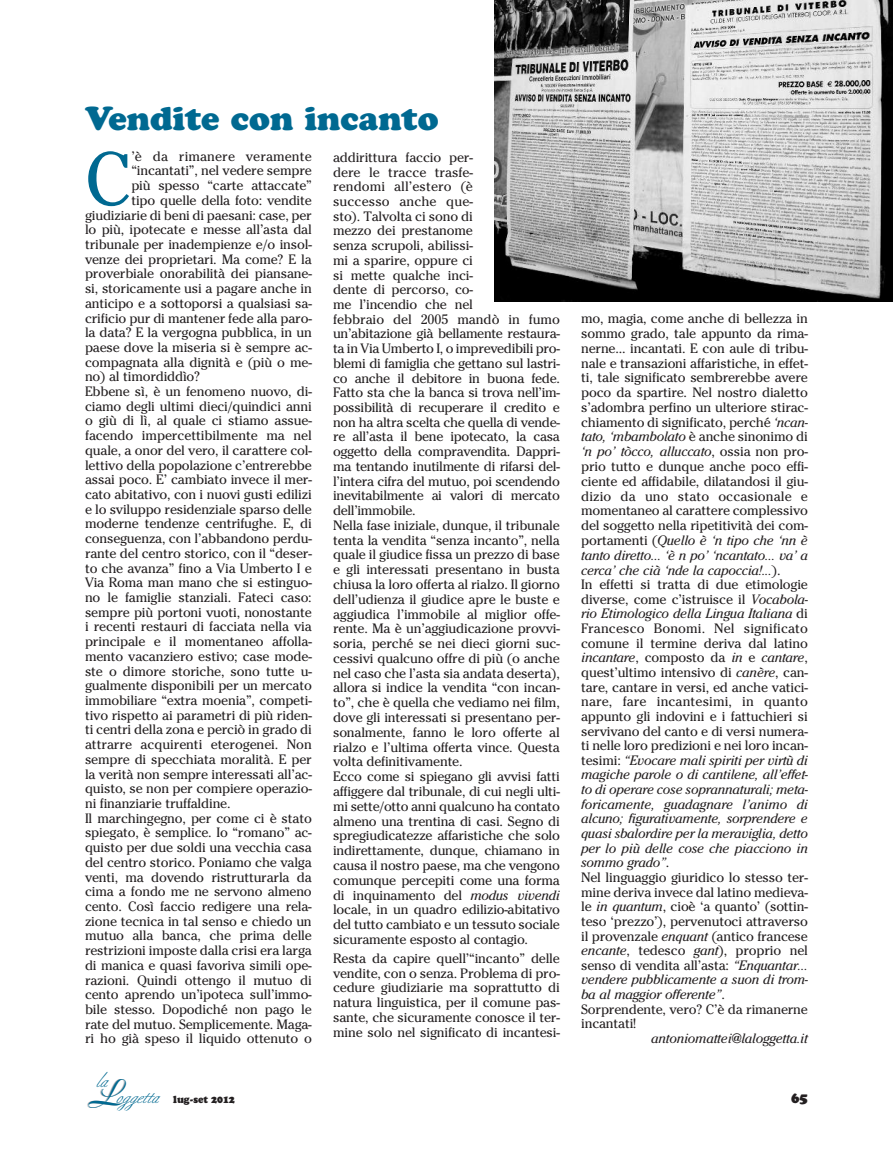
<style>
.page{position:relative;width:893px;height:1149px;background:#fff}
.page>*{position:absolute;margin:0;border:0;box-sizing:border-box;transform-origin:0 0}
.t1{font:74.25px "Cheltenham";color:#006991}
.t2{font:900 33px "Cooper";color:#006991}
.t3{font:19.2px "Berthold Script";color:#006991}
.t4{font:13.5px/14.7px "Cheltenham";letter-spacing:-.015em;color:#231f20}
.t5{font:italic 13.5px "Cheltenham";letter-spacing:-.015em;color:#231f20}
.t6{font:13.5px "Cheltenham";letter-spacing:.005em;color:#231f20}
.t7{font:900 13.5px "Cooper BT";color:#231f20}
.t8{font:900 9.9px "Cooper BT";color:#231f20;scale:.95 1}
.s1{font-family:"Boulevard";font-size:35.85px;color:#a8a9ad}
.s2{font-style:italic}
</style>
<div class="page">
<img style="left:494px;top:0;width:399px;height:301px">
<h2 class="t2" style="left:85px;top:99px;width:355px">Vendite con incanto</h2>
<h1 class="t1" style="left:85px;top:133px;width:49px">C</h1>
<p class="t6" style="left:131px;top:148px;width:182px">’è da rimanere veramente</p>
<p class="t4" style="left:131px;top:163px;width:182px">“incantati”, nel vedere sempre</p>
<p class="t4" style="left:131px;top:178px;width:182px">più spesso “carte attaccate”</p>
<p class="t4" style="left:131px;top:192px;width:182px">tipo quelle della foto: vendite</p>
<p class="t4" style="left:85px;top:207px;width:228px">giudiziarie di beni di paesani: case, per</p>
<p class="t4" style="left:85px;top:222px;width:228px">lo più, ipotecate e messe all’asta dal</p>
<p class="t4" style="left:85px;top:237px;width:228px">tribunale per inadempienze e/o insol-</p>
<p class="t4" style="left:85px;top:251px;width:228px">venze dei proprietari. Ma come? E la</p>
<p class="t4" style="left:85px;top:266px;width:228px">proverbiale onorabilità dei piansane-</p>
<p class="t4" style="left:85px;top:281px;width:228px">si, storicamente usi a pagare anche in</p>
<p class="t4" style="left:85px;top:295px;width:228px">anticipo e a sottoporsi a qualsiasi sa-</p>
<p class="t4" style="left:85px;top:310px;width:228px">crificio pur di mantener fede alla paro-</p>
<p class="t4" style="left:85px;top:325px;width:228px">la data? E la vergogna pubblica, in un</p>
<p class="t4" style="left:85px;top:339px;width:228px">paese dove la miseria si è sempre ac-</p>
<p class="t4" style="left:85px;top:354px;width:228px">compagnata alla dignità e (più o me-</p>
<p class="t4" style="left:85px;top:369px;width:117px">no) al timordiddìo?</p>
<p class="t4" style="left:85px;top:384px;width:228px">Ebbene sì, è un fenomeno nuovo, di-</p>
<p class="t4" style="left:85px;top:398px;width:228px">ciamo degli ultimi dieci/quindici anni</p>
<p class="t4" style="left:85px;top:413px;width:228px">o giù di lì, al quale ci stiamo assue-</p>
<p class="t4" style="left:85px;top:428px;width:228px">facendo impercettibilmente ma nel</p>
<p class="t4" style="left:85px;top:442px;width:228px">quale, a onor del vero, il carattere col-</p>
<p class="t4" style="left:85px;top:457px;width:228px">lettivo della popolazione c’entrerebbe</p>
<p class="t4" style="left:85px;top:472px;width:228px">assai poco. E’ cambiato invece il mer-</p>
<p class="t4" style="left:85px;top:486px;width:228px">cato abitativo, con i nuovi gusti edilizi</p>
<p class="t4" style="left:85px;top:501px;width:228px">e lo sviluppo residenziale sparso delle</p>
<p class="t4" style="left:85px;top:516px;width:228px">moderne tendenze centrifughe. E, di</p>
<p class="t4" style="left:85px;top:531px;width:228px">conseguenza, con l’abbandono perdu-</p>
<p class="t4" style="left:85px;top:545px;width:228px">rante del centro storico, con il “deser-</p>
<p class="t4" style="left:85px;top:560px;width:228px">to che avanza” fino a Via Umberto I e</p>
<p class="t4" style="left:85px;top:575px;width:228px">Via Roma man mano che si estinguo-</p>
<p class="t4" style="left:85px;top:589px;width:228px">no le famiglie stanziali. Fateci caso:</p>
<p class="t4" style="left:85px;top:604px;width:228px">sempre più portoni vuoti, nonostante</p>
<p class="t4" style="left:85px;top:619px;width:228px">i recenti restauri di facciata nella via</p>
<p class="t4" style="left:85px;top:633px;width:228px">principale e il momentaneo affolla-</p>
<p class="t4" style="left:85px;top:648px;width:228px">mento vacanziero estivo; case mode-</p>
<p class="t4" style="left:85px;top:663px;width:228px">ste o dimore storiche, sono tutte u-</p>
<p class="t4" style="left:85px;top:678px;width:228px">gualmente disponibili per un mercato</p>
<p class="t4" style="left:85px;top:692px;width:228px">immobiliare “extra moenia”, competi-</p>
<p class="t4" style="left:85px;top:707px;width:228px">tivo rispetto ai parametri di più riden-</p>
<p class="t4" style="left:85px;top:722px;width:228px">ti centri della zona e perciò in grado di</p>
<p class="t4" style="left:85px;top:736px;width:228px">attrarre acquirenti eterogenei. Non</p>
<p class="t4" style="left:85px;top:751px;width:228px">sempre di specchiata moralità. E per</p>
<p class="t4" style="left:85px;top:766px;width:228px">la verità non sempre interessati all’ac-</p>
<p class="t4" style="left:85px;top:780px;width:228px">quisto, se non per compiere operazio-</p>
<p class="t4" style="left:85px;top:795px;width:147px">ni finanziarie truffaldine.</p>
<p class="t4" style="left:85px;top:810px;width:228px">Il marchingegno, per come ci è stato</p>
<p class="t4" style="left:85px;top:825px;width:228px">spiegato, è semplice. Io “romano” ac-</p>
<p class="t4" style="left:85px;top:839px;width:228px">quisto per due soldi una vecchia casa</p>
<p class="t4" style="left:85px;top:854px;width:228px">del centro storico. Poniamo che valga</p>
<p class="t4" style="left:85px;top:869px;width:228px">venti, ma dovendo ristrutturarla da</p>
<p class="t4" style="left:85px;top:883px;width:228px">cima a fondo me ne servono almeno</p>
<p class="t4" style="left:85px;top:898px;width:228px">cento. Così faccio redigere una rela-</p>
<p class="t4" style="left:85px;top:913px;width:228px">zione tecnica in tal senso e chiedo un</p>
<p class="t4" style="left:85px;top:927px;width:228px">mutuo alla banca, che prima delle</p>
<p class="t4" style="left:85px;top:942px;width:228px">restrizioni imposte dalla crisi era larga</p>
<p class="t4" style="left:85px;top:957px;width:228px">di manica e quasi favoriva simili ope-</p>
<p class="t4" style="left:85px;top:972px;width:228px">razioni. Quindi ottengo il mutuo di</p>
<p class="t4" style="left:85px;top:986px;width:228px">cento aprendo un’ipoteca sull’immo-</p>
<p class="t4" style="left:85px;top:1001px;width:228px">bile stesso. Dopodiché non pago le</p>
<p class="t4" style="left:85px;top:1016px;width:228px">rate del mutuo. Semplicemente. Maga-</p>
<p class="t4" style="left:85px;top:1030px;width:228px">ri ho già speso il liquido ottenuto o</p>
<h3 class="t3" style="left:96px;top:1071px;width:13px">la</h3>
<h3 class="t3" style="left:86px;top:1087px;width:73px"><span class="s1">L</span>oggetta</h3>
<p class="t8" style="left:173px;top:1095px;width:66px">lug-set 2012</p>
<p class="t4" style="left:333px;top:150px;width:228px">addirittura faccio per-<br>dere le tracce trasfe-<br>rendomi all’estero (è<br>successo anche que-<br>sto). Talvolta ci sono di<br>mezzo dei prestanome<br>senza scrupoli, abilissi-<br>mi a sparire, oppure ci<br>si mette qualche inci-<br>dente di percorso, co-<br>me l’incendio che nel<br>febbraio del 2005 mandò in fumo un’abitazione già bellamente restaura&shy;ta in Via Umberto I, o imprevedibili pro&shy;blemi di famiglia che gettano sul lastri&shy;co anche il debitore in buona fede.<br>Fatto sta che la banca si trova nell’im&shy;possibilità di recuperare il credito e non ha altra scelta che quella di vende&shy;re all’asta il bene ipotecato, la casa oggetto della compravendita. Dappri&shy;ma tentando inutilmente di rifarsi del&shy;l’intera cifra del mutuo, poi scendendo inevitabilmente ai valori di mercato dell’immobile.<br>Nella fase iniziale, dunque, il tribunale tenta la vendita “senza incanto”, nella quale il giudice fissa un prezzo di base e gli interessati presentano in busta chiusa la loro offerta al rialzo. Il giorno dell’udienza il giudice apre le buste e aggiudica l’immobile al miglior offe&shy;rente. Ma è un’aggiudicazione provvi&shy;soria, perché se nei dieci giorni suc&shy;cessivi qualcuno offre di più (o anche nel caso che l’asta sia andata deserta), allora si indice la vendita “con incan&shy;to”, che è quella che vediamo nei film, dove gli interessati si presentano per&shy;sonalmente, fanno le loro offerte al rialzo e l’ultima offerta vince. Questa volta definitivamente.<br>Ecco come si spiegano gli avvisi fatti affiggere dal tribunale, di cui negli ulti&shy;mi sette/otto anni qualcuno ha contato almeno una trentina di casi. Segno di spregiudicatezze affaristiche che solo indirettamente, dunque, chiamano in causa il nostro paese, ma che vengono comunque percepiti come una forma di inquinamento del <span class="s2">modus vivendi </span>locale, in un quadro edilizio-abitativo del tutto cambiato e un tessuto sociale sicuramente esposto al contagio.</p>
<p class="t4" style="left:333px;top:950px;width:228px;text-align:justify">Resta da capire quell’“incanto” delle vendite, con o senza. Problema di pro&shy;cedure giudiziarie ma soprattutto di natura linguistica, per il comune pas&shy;sante, che sicuramente conosce il ter&shy;mine solo nel significato di incantesi-</p>
<p class="t4" style="left:581px;top:311px;width:229px">mo, magia, come anche di bellezza in sommo grado, tale appunto da rima&shy;nerne... incantati. E con aule di tribu&shy;nale e transazioni affaristiche, in effet&shy;ti, tale significato sembrerebbe avere poco da spartire. Nel nostro dialetto s’adombra perfino un ulteriore stirac&shy;chiamento di significato, perché <span class="s2">‘ncan&shy;tato, ‘mbambolato</span> è anche sinonimo di <span class="s2">‘n po’ tòcco, alluccato</span>, ossia non pro&shy;prio tutto e dunque anche poco effi&shy;ciente ed affidabile, dilatandosi il giu&shy;dizio da uno stato occasionale e momentaneo al carattere complessivo del soggetto nella ripetitività dei com&shy;portamenti (<span class="s2">Quello è ‘n tipo che ‘nn è tanto diretto... ‘è n po’ ‘ncantato... va’ a cerca’ che cià ‘nde la capoccia!...</span>).<br>In effetti si tratta di due etimologie diverse, come c’istruisce il <span class="s2">Vocabola&shy;rio Etimologico della Lingua Italiana</span> di Francesco Bonomi. Nel significato comune il termine deriva dal latino <span class="s2">incantare</span>, composto da <span class="s2">in</span> e <span class="s2">cantare</span>, quest’ultimo intensivo di <span class="s2">canère</span>, can&shy;tare, cantare in versi, ed anche vatici&shy;nare, fare incantesimi, in quanto appunto gli indovini e i fattuchieri si servivano del canto e di versi numera&shy;ti nelle loro predizioni e nei loro incan&shy;tesimi: <span class="s2">“Evocare mali spiriti per virtù di magiche parole o di cantilene, all’effet&shy;to di operare cose soprannaturali; meta&shy;foricamente, guadagnare l’animo di alcuno; figurativamente, sorprendere e quasi sbalordire per la meraviglia, detto per lo più delle cose che piacciono in sommo grado”</span>.<br>Nel linguaggio giuridico lo stesso ter&shy;mine deriva invece dal latino medieva&shy;le <span class="s2">in quantum</span>, cioè ‘a quanto’ (sottin&shy;teso ‘prezzo’), pervenutoci attraverso il provenzale <span class="s2">enquant</span> (antico francese <span class="s2">encante</span>, tedesco <span class="s2">gant</span>), proprio nel senso di vendita all’asta: <span class="s2">“Enquantar... vendere pubblicamente a suon di trom&shy;ba al maggior offerente”</span>.<br>Sorprendente, vero? C’è da rimanerne incantati!</p>
<p class="t5" style="left:651px;top:1029px;width:158px">antoniomattei@laloggetta.it</p>
<p class="t7" style="left:791px;top:1093px;width:18px">65</p>
</div>
